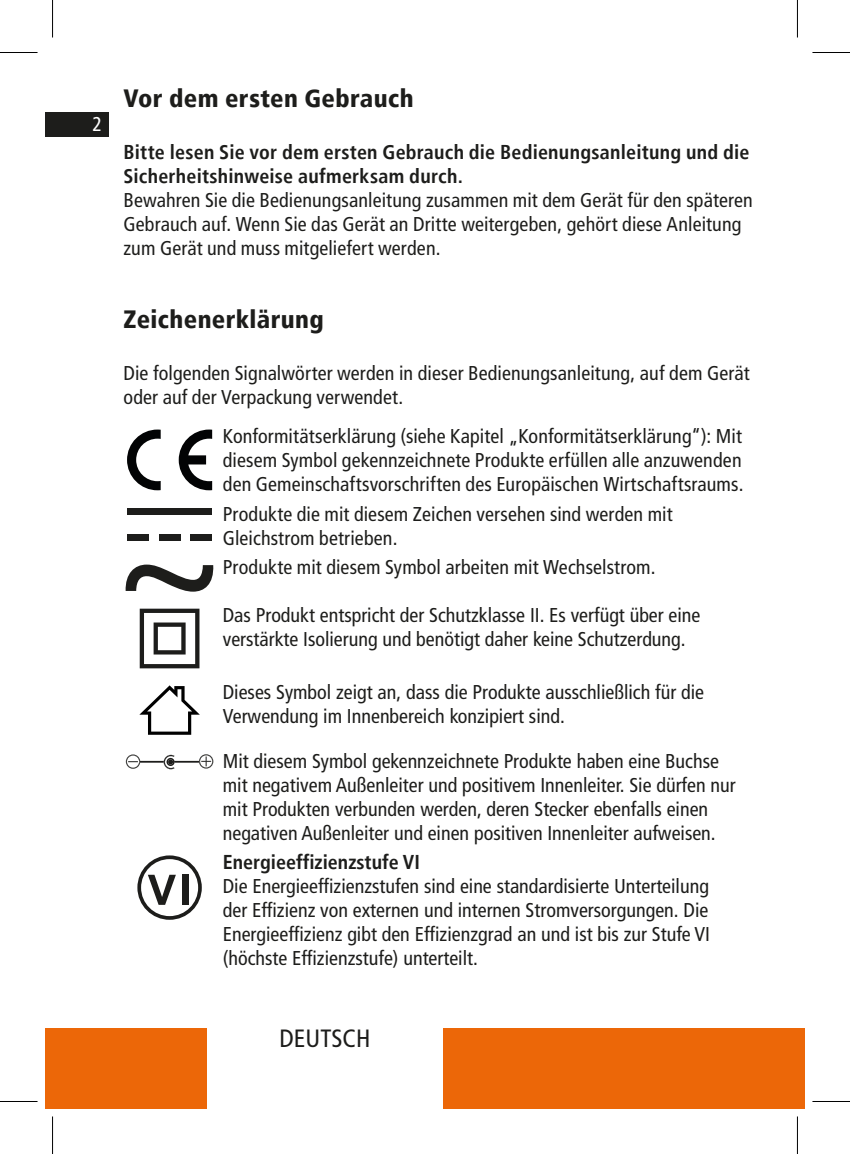
<style>
.page{position:relative;width:850px;height:1154px;background:#fff}
.page>*{position:absolute;margin:0;border:0;box-sizing:border-box;transform-origin:0 0}
.t1{font:900 condensed 25px "Frutiger LT";letter-spacing:.015em;color:#1d1d1b}
.t2{font:condensed 25px "Frutiger LT";color:#1d1d1b}
.t3{font:condensed 20px/24px "Frutiger LT";color:#1d1d1b}
.t4{font:700 condensed 20px/24px "Frutiger LT";letter-spacing:.01em;color:#1d1d1b}
.t5{font:condensed 20px "Frutiger LT";color:#fff}
</style>
<div class="page">
<div style="left:45px;top:112px;width:64px;height:25px;background:#1d1d1b"></div>
<div style="left:45px;top:1028px;width:161px;height:80px;background:#ec6708"></div>
<div style="left:443px;top:1028px;width:361px;height:80px;background:#ec6708"></div>
<svg style="left:179px;top:429px;width:33px;height:61px"></svg>
<svg style="left:127px;top:429px;width:34px;height:61px"></svg>
<div style="left:127px;top:507px;width:85px;height:7px;background:#1d1d1b"></div>
<div style="left:191px;top:534px;width:21px;height:7px;background:#1d1d1b"></div>
<div style="left:159px;top:534px;width:21px;height:7px;background:#1d1d1b"></div>
<div style="left:127px;top:534px;width:21px;height:7px;background:#1d1d1b"></div>
<svg style="left:125px;top:565px;width:89px;height:27px"></svg>
<svg style="left:140px;top:609px;width:59px;height:59px"></svg>
<svg style="left:139px;top:685px;width:61px;height:50px"></svg>
<svg style="left:126px;top:754px;width:87px;height:15px"></svg>
<svg style="left:137px;top:855px;width:65px;height:65px"></svg>
<hr style="left:0;top:52px;width:38px;height:1px;background:#000">
<hr style="left:812px;top:52px;width:37px;height:1px;background:#000">
<hr style="left:0;top:1101px;width:38px;height:1px;background:#000">
<hr style="left:812px;top:1101px;width:37px;height:1px;background:#000">
<hr style="left:52px;top:0;width:1px;height:38px;background:#000">
<hr style="left:52px;top:1116px;width:1px;height:38px;background:#000">
<hr style="left:796px;top:0;width:1px;height:38px;background:#000">
<hr style="left:796px;top:1116px;width:1px;height:38px;background:#000">
<p class="t5" style="left:93px;top:113px;width:11px">2</p>
<p class="t1" style="left:123px;top:83px;width:291px">Vor dem ersten Gebrauch</p>
<p class="t4" style="left:123px;top:140px;width:627px">Bitte lesen Sie vor dem ersten Gebrauch die Bedienungsanleitung und die<br>Sicherheits hinweise aufmerksam durch.</p>
<p class="t3" style="left:123px;top:188px;width:630px">Bewahren Sie die Bedienungsanleitung zusammen mit dem Gerät für den späteren<br>Gebrauch auf. Wenn Sie das Gerät an Dritte weitergeben, gehört diese Anleitung zum Gerät und muss mitgeliefert werden.</p>
<p class="t1" style="left:123px;top:304px;width:202px">Zeichenerklärung</p>
<p class="t3" style="left:123px;top:361px;width:627px">Die folgenden Signalwörter werden in dieser Bedienungs anleitung, auf dem Gerät oder auf der Verpackung verwendet.</p>
<p class="t3" style="left:223px;top:424px;width:522px;text-align:justify">Konformitätserklärung (siehe Kapitel „Konformitätserklärung“): Mit diesem Symbol gekennzeichnete Produkte erfüllen alle anzuwenden den Gemeinschaftsvorschriften des Europäischen Wirtschaftsraums.</p>
<p class="t3" style="left:223px;top:502px;width:451px">Produkte die mit diesem Zeichen versehen sind werden mit<br>Gleichstrom betrieben.</p>
<p class="t3" style="left:223px;top:555px;width:434px">Produkte mit diesem Symbol arbeiten mit Wechselstrom.</p>
<p class="t3" style="left:223px;top:603px;width:479px">Das Produkt entspricht der Schutzklasse II. Es verfügt über eine verstärkte Isolierung und benötigt daher keine Schutzerdung.</p>
<p class="t3" style="left:223px;top:680px;width:482px">Dieses Symbol zeigt an, dass die Produkte ausschließlich für die<br>Verwendung im Innenbereich konzipiert sind.</p>
<p class="t3" style="left:223px;top:749px;width:514px">Mit diesem Symbol gekennzeichnete Produkte haben eine Buchse mit negativem Außenleiter und positivem Innenleiter. Sie dürfen nur mit Produkten verbunden werden, deren Stecker ebenfalls einen negativen Außenleiter und einen positiven Innenleiter aufweisen.</p>
<p class="t4" style="left:223px;top:850px;width:198px">Energieeffizienzstufe VI</p>
<p class="t3" style="left:223px;top:874px;width:488px;text-align:justify">Die Energieeffizienzstufen sind eine standardisierte Unterteilung der Effizienz von externen und internen Stromversorgungen. Die Energieeffizienz gibt den Effizienzgrad an und ist bis zur Stufe VI (höchste Effizienzstufe) unterteilt.</p>
<p class="t2" style="left:279px;top:1023px;width:92px">DEUTSCH</p>
</div>
